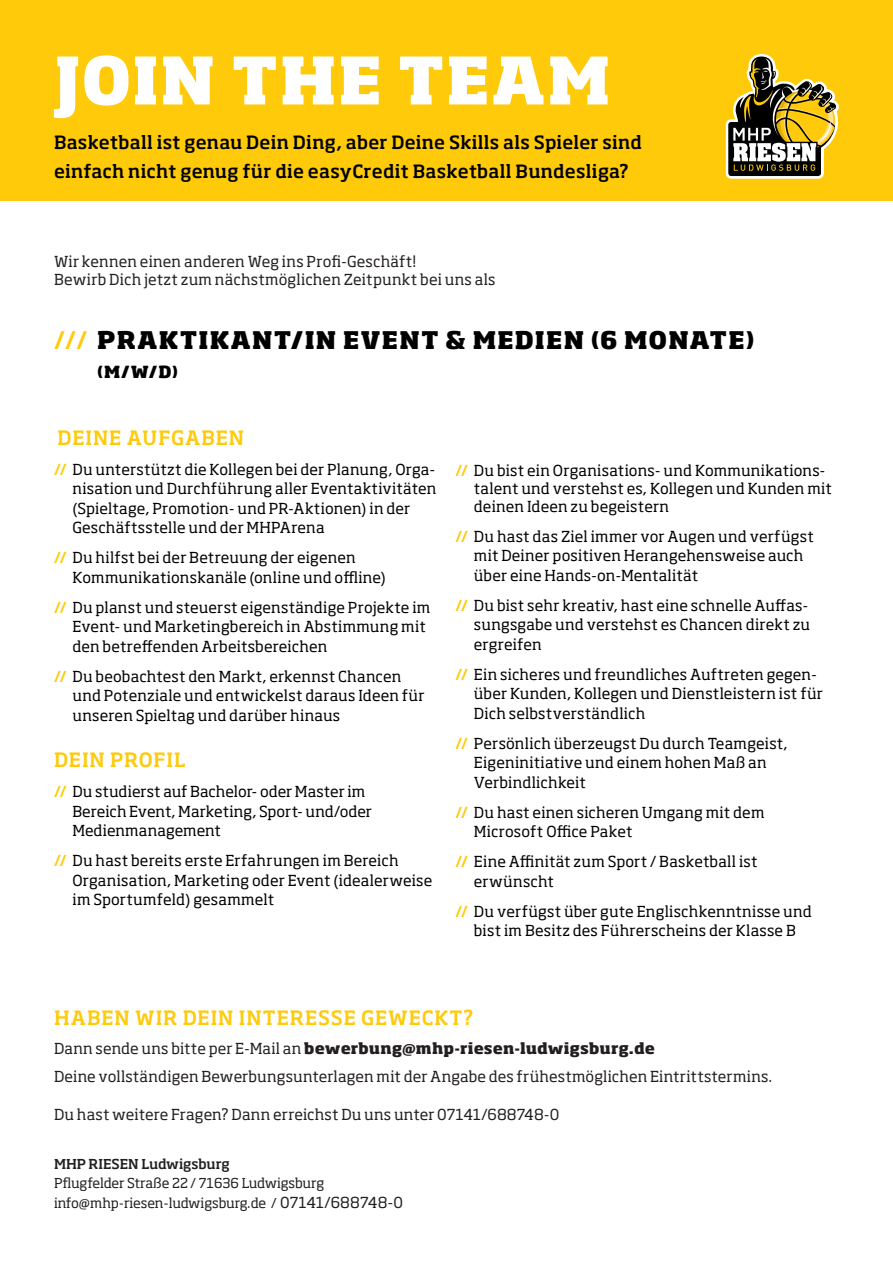
<style>
.page{position:relative;width:893px;height:1263px;background:#fff}
.page>*{position:absolute;margin:0;border:0;box-sizing:border-box;transform-origin:0 0}
.t1{font:800 64.5px "Soho Pro";letter-spacing:.02em;color:#fff}
.t2{font:800 24px "Soho Pro";letter-spacing:.05em;color:#000}
.t3{font:500 19.5px "Soho Pro";letter-spacing:.045em;color:#feca0a}
.t4{font:500 18px/28.5px "Soho Pro";letter-spacing:.01em;color:#000}
.t5{font:800 16.5px "Soho Pro";color:#000}
.t6{font:15px/19.5px "Soho Pro";letter-spacing:.01em;color:#000}
.t7{font:15px/18px "Soho Pro";letter-spacing:.01em;color:#231f20}
.t8{font:13.5px/19.5px "Soho Pro";letter-spacing:-.01em;color:#231f20}
.t9{font:500 13.5px "Soho Pro";color:#231f20}
.s1{font-weight:500;color:#feca0a}
.s2{color:#fff}
.s3{font-weight:800}
.s4{font-size:15px}
</style>
<div class="page">
<div style="left:0;top:0;width:893px;height:201px;background:#feca0a"></div>
<svg style="left:726px;top:54px;width:113px;height:125px"></svg>
<h1 class="t1" style="left:54px;top:54px;width:557px">JOIN THE TEAM</h1>
<p class="t4" style="left:54px;top:130px;width:590px">Basketball ist genau Dein Ding, aber Deine Skills als Spieler sind einfach nicht genug für die easyCredit Basketball Bundesliga?</p>
<p class="t7" style="left:54px;top:253px;width:443px">Wir kennen einen anderen Weg ins Profi-Geschäft!<br>Bewirb Dich jetzt zum nächstmöglichen Zeitpunkt bei uns als</p>
<h2 class="t2" style="left:54px;top:331px;width:702px"><span class="s1">///</span> PRAKTIKANT/IN EVENT &amp; MEDIEN (6 MONATE)</h2>
<p class="t5" style="left:97px;top:365px;width:82px">(M/W/D)</p>
<h3 class="t3" style="left:58px;top:429px;width:188px">DEINE AUFGABEN</h3>
<p class="t6" style="left:72px;top:461px;width:365px;text-indent:-18px"><span class="s1">//</span> Du unterstützt die Kollegen bei der Planung, Orga&shy;nisation und Durchführung aller Eventaktivitäten (Spieltage, Promotion- und PR-Aktionen) in der Geschäftsstelle und der MHPArena</p>
<p class="t6" style="left:72px;top:549px;width:315px;text-indent:-18px"><span class="s1">//</span> Du hilfst bei der Betreuung der eigenen<br>Kommunikationskanäle (online und offline)</p>
<p class="t6" style="left:72px;top:599px;width:359px;text-indent:-18px"><span class="s1">//</span> Du planst und steuerst eigenständige Projekte im<br>Event- und Marketingbereich in Abstimmung mit den betreffenden Arbeitsbereichen<span class="s2">en</span></p>
<p class="t6" style="left:72px;top:668px;width:354px;text-indent:-18px"><span class="s1">//</span> Du beobachtest den Markt, erkennst Chancen und Potenziale und entwickelst daraus Ideen für unseren Spieltag und darüber hinaus</p>
<h3 class="t3" style="left:54px;top:752px;width:133px">DEIN PROFIL</h3>
<p class="t6" style="left:72px;top:783px;width:301px;text-indent:-18px"><span class="s1">//</span> Du studierst auf Bachelor- oder Master im<br>Bereich Event, Marketing, Sport- und/oder<br>Medienmanagement</p>
<p class="t6" style="left:72px;top:852px;width:361px;text-indent:-18px"><span class="s1">//</span> Du hast bereits erste Erfahrungen im Bereich<br>Organisation, Marketing oder Event (idealerweise im Sportumfeld) gesammelt</p>
<p class="t6" style="left:474px;top:462px;width:360px;line-height:18px;text-indent:-18px"><span class="s1">//</span> Du bist ein Organisations- und Kommunikations&shy;talent und verstehst es, Kollegen und Kunden mit deinen Ideen zu begeistern</p>
<p class="t6" style="left:474px;top:528px;width:341px;text-indent:-18px"><span class="s1">//</span> Du hast das Ziel immer vor Augen und verfügst mit Deiner positiven Herangehensweise auch über eine Hands-on-Mentalität</p>
<p class="t6" style="left:474px;top:597px;width:338px;text-indent:-18px"><span class="s1">//</span> Du bist sehr kreativ, hast eine schnelle Auffas&shy;sungsgabe und verstehst es Chancen direkt zu ergreifen</p>
<p class="t6" style="left:474px;top:666px;width:351px;text-indent:-18px"><span class="s1">//</span> Ein sicheres und freundliches Auftreten gegen&shy;über Kunden, Kollegen und Dienstleistern ist für<br>Dich selbstverständlich</p>
<p class="t6" style="left:474px;top:735px;width:315px;text-indent:-18px"><span class="s1">//</span> Persönlich überzeugst Du durch Teamgeist,<br>Eigeninitiative und einem hohen Maß an<br>Verbindlichkeit</p>
<p class="t6" style="left:474px;top:804px;width:292px;text-indent:-18px"><span class="s1">//</span> Du hast einen sicheren Umgang mit dem<br>Microsoft Office Paket</p>
<p class="t6" style="left:474px;top:853px;width:285px;text-indent:-18px"><span class="s1">//</span> Eine Affinität zum Sport / Basketball ist erwünscht</p>
<p class="t6" style="left:455px;top:903px;width:358px;text-align:center"><span class="s1">//</span> Du verfügst über gute Englischkenntnisse und bist im Besitz des Führerscheins der Klasse B</p>
<h3 class="t3" style="left:54px;top:1010px;width:421px">HABEN WIR DEIN INTERESSE GEWECKT?</h3>
<p class="t7" style="left:54px;top:1035px;width:720px;line-height:28.5px">Dann sende uns bitte per E-Mail an <span class="s3">bewerbung@mhp-riesen-ludwigsburg.de<br></span>Deine vollständigen Bewerbungsunterlagen mit der Angabe des frühestmöglichen Eintrittstermins.</p>
<p class="t7" style="left:54px;top:1106px;width:507px">Du hast weitere Fragen? Dann erreichst Du uns unter 07141/688748-0</p>
<p class="t9" style="left:54px;top:1158px;width:177px">MHP RIESEN Ludwigsburg</p>
<p class="t8" style="left:54px;top:1175px;width:351px">Pflugfelder Straße 22 / 71636 Ludwigsburg info@mhp-riesen-ludwigsburg.de / <span class="s4">07141/688748-0</span></p>
</div>
